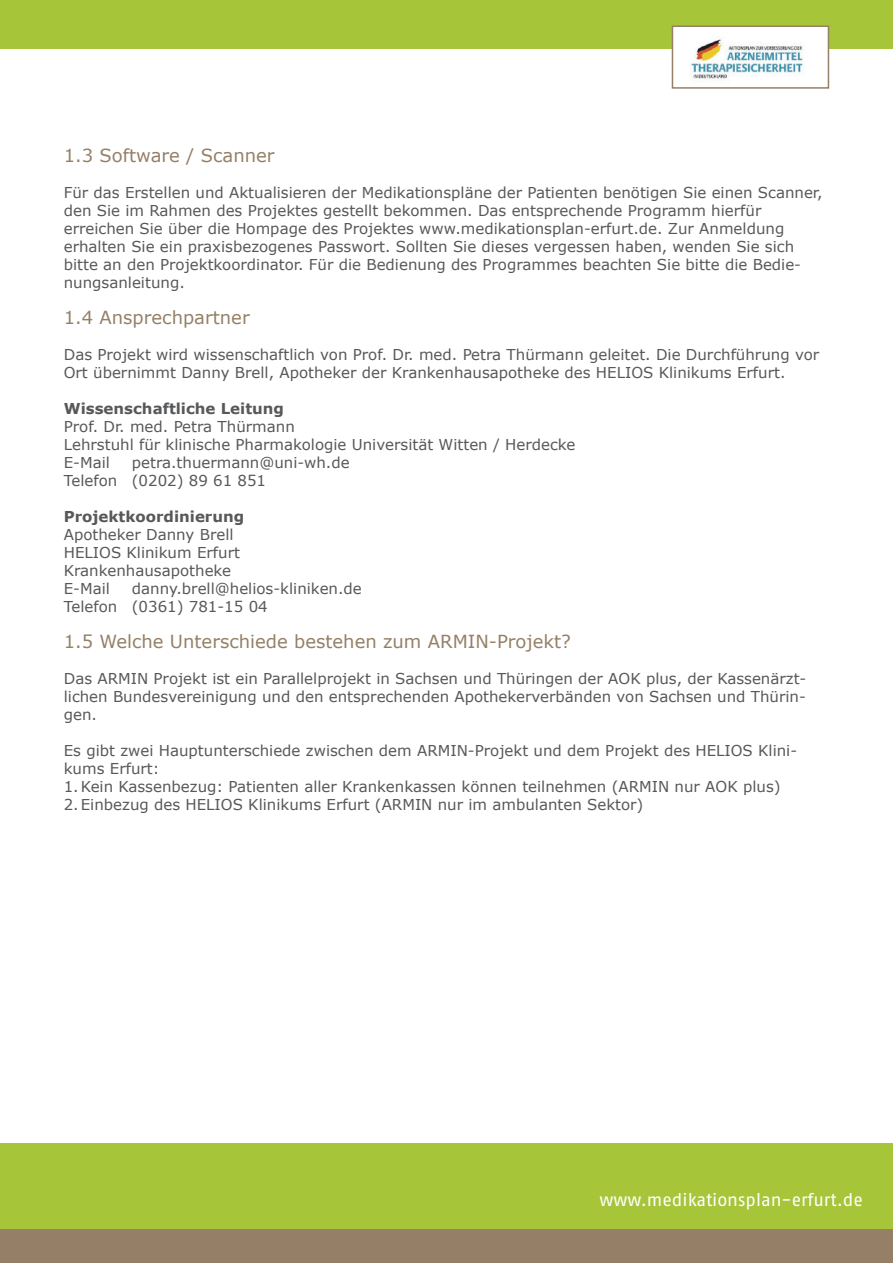
<style>
.page{position:relative;width:893px;height:1263px;background:#fff}
.page>*{position:absolute;margin:0;border:0;box-sizing:border-box;transform-origin:0 0}
.t1{font:18px "Verdana";color:#958067}
.t2{font:18px "Fago Pro";color:#fff}
.t3{font:15px/18px "Verdana";color:#57585a}
.t4{font:700 15px "Verdana";color:#57585a}
</style>
<div class="page">
<div style="left:0;top:0;width:893px;height:49px;background:#a6c539"></div>
<div style="left:0;top:1144px;width:893px;height:119px;background:#a6c539"></div>
<div style="left:0;top:1230px;width:893px;height:33px;background:#958067"></div>
<img style="left:675px;top:29px;width:151px;height:50px">
<div style="left:672px;top:26px;width:157px;height:63px;border:2px solid #958067"></div>
<p class="t1" style="left:64px;top:143px;width:212px">1.3 Software / Scanner</p>
<p class="t3" style="left:64px;top:183px;width:760px">Für das Erstellen und Aktualisieren der Medikationspläne der Patienten benötigen Sie einen Scanner, den Sie im Rahmen des Projektes gestellt bekommen. Das entsprechende Programm hierfür erreichen Sie über die Hompage des Projektes www.medikationsplan-erfurt.de. Zur Anmeldung erhalten Sie ein praxisbezogenes Passwort. Sollten Sie dieses vergessen haben, wenden Sie sich bitte an den Projektkoordinator. Für die Bedienung des Programmes beachten Sie bitte die Bedie&shy;nungsanleitung.</p>
<p class="t1" style="left:64px;top:305px;width:187px">1.4 Ansprechpartner</p>
<p class="t3" style="left:64px;top:345px;width:757px">Das Projekt wird wissenschaftlich von Prof. Dr. med. Petra Thürmann geleitet. Die Durchführung vor<br>Ort übernimmt Danny Brell, Apotheker der Krankenhausapotheke des HELIOS Klinikums Erfurt.</p>
<p class="t4" style="left:64px;top:398px;width:222px">Wissenschaftliche Leitung</p>
<p class="t3" style="left:64px;top:417px;width:513px">Prof. Dr. med. Petra Thürmann<br>Lehrstuhl für klinische Pharmakologie Universität Witten / Herdecke<br>E-Mail</p>
<p class="t3" style="left:64px;top:453px;width:287px;text-indent:68px">petra.thuermann@uni-wh.de<br>Telefon (0202) 89 61 851</p>
<p class="t4" style="left:64px;top:506px;width:182px">Projektkoordinierung</p>
<p class="t3" style="left:64px;top:525px;width:178px">Apotheker Danny Brell<br>HELIOS Klinikum Erfurt<br>Krankenhausapotheke<br>E-Mail</p>
<p class="t3" style="left:64px;top:579px;width:300px;text-indent:68px">danny.brell@helios-kliniken.de<br>Telefon (0361) 781-15 04</p>
<p class="t1" style="left:64px;top:629px;width:509px">1.5 Welche Unterschiede bestehen zum ARMIN-Projekt?</p>
<p class="t3" style="left:64px;top:669px;width:744px;text-align:justify">Das ARMIN Projekt ist ein Parallelprojekt in Sachsen und Thüringen der AOK plus, der Kassenärzt&shy;lichen Bundesvereinigung und den entsprechenden Apothekerverbänden von Sachsen und Thürin&shy;gen.</p>
<p class="t3" style="left:64px;top:741px;width:735px">Es gibt zwei Hauptunterschiede zwischen dem ARMIN-Projekt und dem Projekt des HELIOS Klini&shy;kums Erfurt:<br>1.Kein Kassenbezug: Patienten aller Krankenkassen können teilnehmen (ARMIN nur AOK plus)<br>2.Einbezug des HELIOS Klinikums Erfurt (ARMIN nur im ambulanten Sektor)</p>
<p class="t2" style="left:599px;top:1189px;width:265px">www.medikationsplan-erfurt.de</p>
</div>
